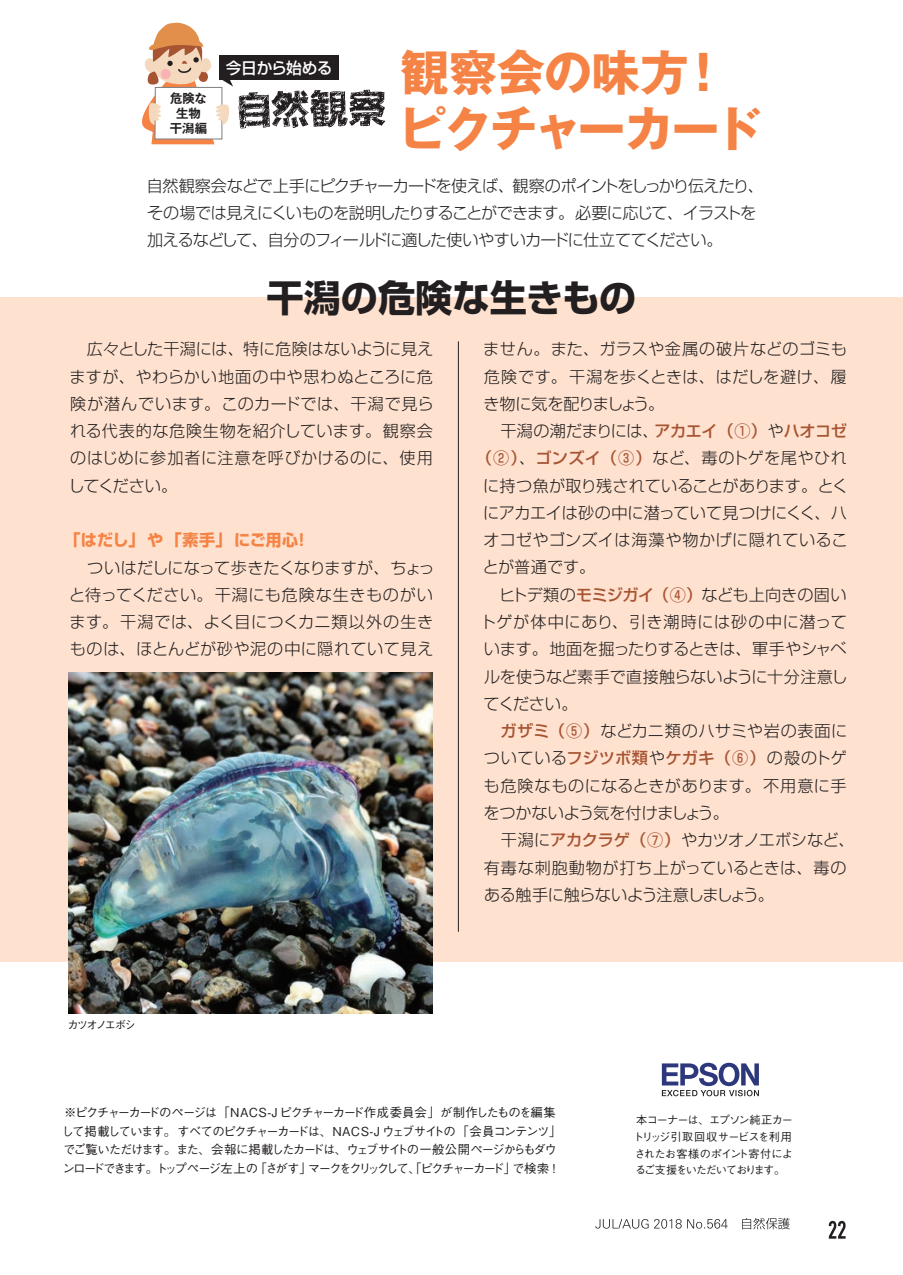
<style>
.page{position:relative;width:903px;height:1275px;background:#fff}
.page>*{position:absolute;margin:0;border:0;box-sizing:border-box;transform-origin:0 0}
.t1{font:700 48.3px/55.8px "Gothic MB101 Pro";letter-spacing:-.03em;color:#f58345}
.t2{font:700 37.27px "Shin Go Pro";color:#231f20}
.t3{font:300 16.1px/27.3px "Shin Go Pro";color:#231f20;text-align:justify}
.t4{font:300 16.1px/27.3px "Shin Go Pro";letter-spacing:-.05em;color:#231f20}
.t5{font:300 16.1px "Shin Go Pro";letter-spacing:.03em;color:#231f20}
.t6{font:300 16.1px "Shin Go Pro";letter-spacing:.025em;color:#231f20}
.t7{font:300 16.1px "Shin Go Pro";letter-spacing:.04em;color:#231f20}
.t8{font:300 16.1px "Shin Go Pro";letter-spacing:-.025em;color:#231f20}
.t9{font:300 16.1px "Shin Go Pro";letter-spacing:.02em;color:#231f20}
.t10{font:300 16.1px "Shin Go Pro";letter-spacing:.035em;color:#231f20}
.t11{font:300 16.1px "Shin Go Pro";letter-spacing:.045em;color:#231f20}
.t12{font:300 16.1px "Shin Go Pro";letter-spacing:-.03em;color:#231f20}
.t13{font:700 16.1px "Shin Go Pro";letter-spacing:-.01em;color:#f58345}
.t14{font:300 16.1px "Shin Go Pro";letter-spacing:-.04em;color:#231f20}
.t15{font:500 15.75px "Shin Go Pro";letter-spacing:-.035em;color:#fff}
.t16{font:500 12.42px/18.6px "Gothic BBB Pro";letter-spacing:-.12em;color:#231f20}
.t17{font:700 12.42px/14.9px "Gothic MB101 Pro De";color:#231f20;text-align:center}
.t18{font:500 11.2px/16.8px "Gothic BBB Pro";letter-spacing:-.085em;color:#231f20;text-align:center}
.t19{font:500 11.2px "Gothic BBB Pro";letter-spacing:-.155em;color:#231f20}
.s1{font-weight:500;color:#a75433}
</style>
<div class="page">
<svg style="left:829px;top:1221px;width:16px;height:18px"></svg>
<svg style="left:595px;top:1218px;width:195px;height:11px"></svg>
<div style="left:0;top:297px;width:903px;height:665px;background:#fee2cf"></div>
<img style="left:69px;top:672px;width:364px;height:341px">
<hr style="left:458px;top:341px;width:1px;height:591px;background:#231f20">
<svg style="left:662px;top:1063px;width:97px;height:33px"></svg>
<img style="left:238px;top:89px;width:148px;height:40px">
<div style="left:219px;top:56px;width:119px;height:24px;background:#231f20"></div>
<svg style="left:142px;top:23px;width:91px;height:121px"></svg>
<p class="t17" style="left:170px;top:89px;width:39px">危険な生物干潟編</p>
<p class="t15" style="left:226px;top:55px;width:108px">今日から始める</p>
<h1 class="t1" style="left:398px;top:39px;width:366px">観察会の味方！ピクチャーカード</h1>
<p class="t4" style="left:147px;top:170px;width:619px">自然観察会などで上手にピクチャーカードを使えば、観察のポイントをしっかり伝えたり、その場では見えにくいものを説明したりすることができます。必要に応じて、イラストを加えるなどして、自分のフィールドに適した使いやすいカードに仕立ててください。</p>
<h2 class="t2" style="left:266px;top:268px;width:372px">干潟の危険な生きもの</h2>
<p class="t3" style="left:68px;top:333px;width:367px">　広々とした干潟には、特に危険はないように見えますが、やわらかい地面の中や思わぬところに危険が潜んでいます。このカードでは、干潟で見られる代表的な危険生物を紹介しています。観察会のはじめに参加者に注意を呼びかけるのに、使用してください。</p>
<p class="t13" style="left:64px;top:527px;width:247px">「はだし」や「素手」にご用心！</p>
<p class="t3" style="left:69px;top:552px;width:367px">　ついはだしになって歩きたくなりますが、ちょっと待ってください。干潟にも危険な生きものがいます。干潟では、よく目につくカニ類以外の生きものは、ほとんどが砂や泥の中に隠れていて見え</p>
<p class="t19" style="left:67px;top:1016px;width:70px">カツオノエボシ</p>
<p class="t9" style="left:483px;top:336px;width:365px">ません。また、ガラスや金属の破片などのゴミも</p>
<p class="t10" style="left:484px;top:363px;width:364px">危険です。干潟を歩くときは、はだしを避け、履</p>
<p class="t14" style="left:483px;top:390px;width:182px">き物に気を配りましょう。</p>
<p class="t3" style="left:484px;top:415px;width:364px">　干潟の潮だまりには、<span class="s1">アカエイ（①）</span>や<span class="s1">ハオコゼ</span></p>
<p class="t5" style="left:476px;top:445px;width:372px"><span class="s1">（②）</span>、<span class="s1">ゴンズイ（③）</span>など、毒のトゲを尾やひれ</p>
<p class="t3" style="left:483px;top:470px;width:366px">に持つ魚が取り残されていることがあります。とく</p>
<p class="t3" style="left:483px;top:497px;width:365px">にアカエイは砂の中に潜っていて見つけにくく、ハ</p>
<p class="t6" style="left:483px;top:527px;width:365px">オコゼやゴンズイは海藻や物かげに隠れているこ</p>
<p class="t3" style="left:483px;top:552px;width:114px">とが普通です。</p>
<p class="t3" style="left:484px;top:579px;width:364px">　ヒトデ類の<span class="s1">モミジガイ（④）</span>なども上向きの固い</p>
<p class="t7" style="left:480px;top:609px;width:368px">トゲが体中にあり、引き潮時には砂の中に潜って</p>
<p class="t8" style="left:484px;top:636px;width:364px">います。地面を掘ったりするときは、軍手やシャベ</p>
<p class="t3" style="left:484px;top:661px;width:365px">ルを使うなど素手で直接触らないように十分注意し</p>
<p class="t3" style="left:484px;top:688px;width:95px">てください。</p>
<p class="t5" style="left:500px;top:718px;width:348px"><span class="s1">ガザミ（⑤）</span>などカニ類のハサミや岩の表面に</p>
<p class="t11" style="left:484px;top:745px;width:365px">ついている<span class="s1">フジツボ類</span>や<span class="s1">ケガキ（⑥）</span>の殻のトゲ</p>
<p class="t6" style="left:484px;top:772px;width:364px">も危険なものになるときがあります。不用意に手</p>
<p class="t3" style="left:483px;top:797px;width:247px">をつかないよう気を付けましょう。</p>
<p class="t3" style="left:484px;top:824px;width:372px">　干潟に<span class="s1">アカクラゲ（⑦）</span>やカツオノエボシなど、</p>
<p class="t7" style="left:484px;top:854px;width:364px">有毒な刺胞動物が打ち上がっているときは、毒の</p>
<p class="t12" style="left:484px;top:881px;width:291px">ある触手に触らないよう注意しましょう。</p>
<p class="t16" style="left:61px;top:1102px;width:502px">※ピクチャーカードのページは「NACS-J ピクチャーカード作成委員会」が制作したものを編集して掲載しています。すべてのピクチャーカードは、NACS-J ウェブサイトの「会員コンテンツ」でご覧いただけます。また、会報に掲載したカードは、ウェブサイトの一般公開ページからもダウンロードできます。トップページ左上の「さがす」マークをクリックして、「ピクチャーカード」で検索 !</p>
<p class="t18" style="left:633px;top:1110px;width:162px">本コーナーは、エプソン純正カートリッジ引取回収サービスを利用されたお客様のポイント寄付によるご支援をいただいております。</p>
</div>
